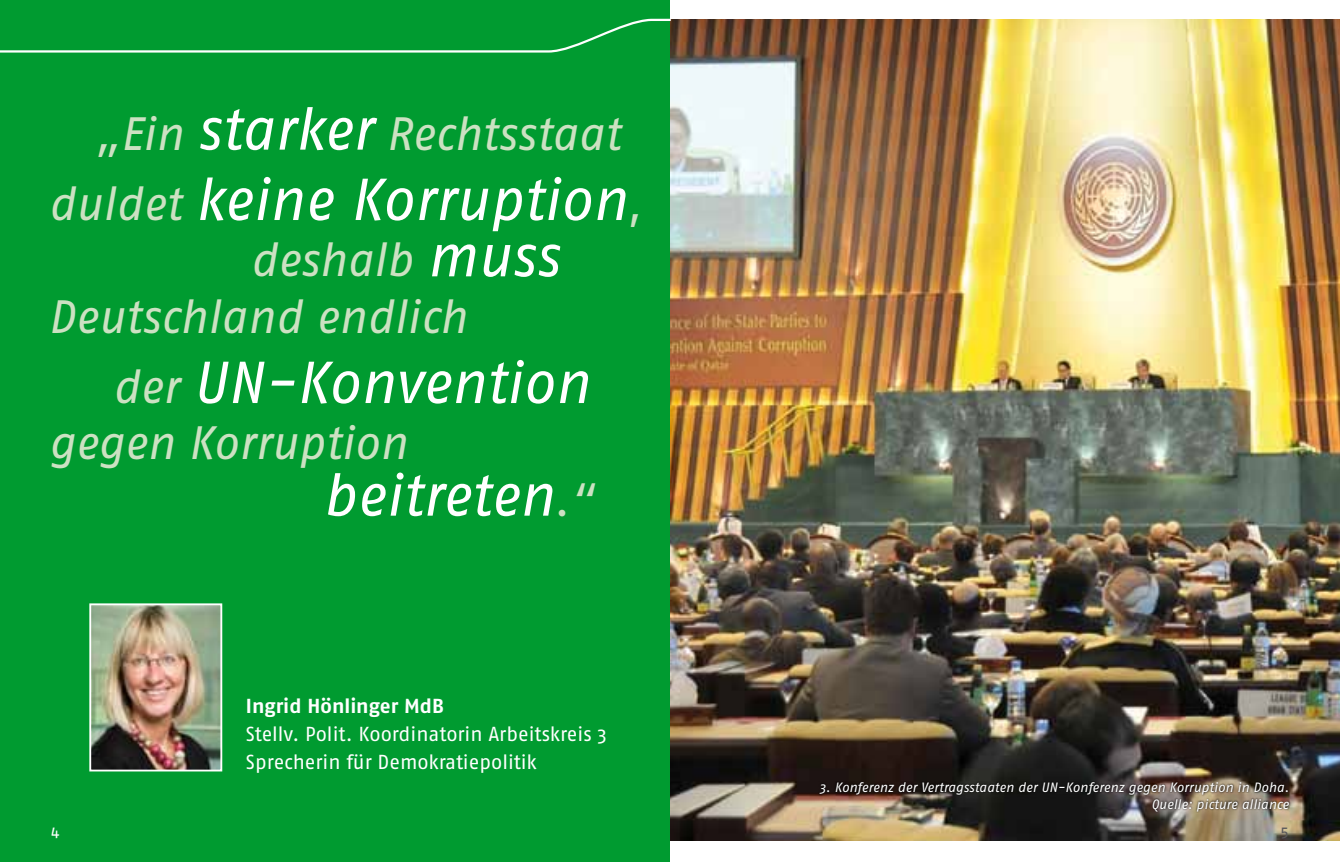
<style>
.page{position:relative;width:1340px;height:862px;background:#fff}
.page>*{position:absolute;margin:0;border:0;box-sizing:border-box;transform-origin:0 0}
.t1{font:italic 58.95px "Fago OT";letter-spacing:-.005em;color:#fff}
.t2{font:italic 46.8px/56.2px "Fago OT";letter-spacing:-.005em;color:#cce1c2}
.t3{font:20.25px/28.1px "Fago OT";letter-spacing:-.005em;color:#fff}
.t4{font:700 20.25px "Fago OT";color:#fff}
.t5{font:15.75px "Fago OT";color:#fff}
.t6{font:15.75px "Fago OT";color:#58585a}
.t7{font:italic 13.5px/16.2px "Fago OT";letter-spacing:-.005em;color:#fff;text-align:right}
.s1{font-size:58.95px;color:#fff}
.s2{font-size:46.8px;color:#cce1c2}
</style>
<div class="page">
<div style="left:0;top:0;width:670px;height:861px;background:#009b30"></div>
<img style="left:670px;top:19px;width:669px;height:820px">
<img style="left:92px;top:606px;width:127px;height:162px">
<div style="left:89px;top:603px;width:133px;height:168px;border:2px solid #fff"></div>
<svg style="left:0;top:18px;width:673px;height:36px"></svg>
<img style="left:818px;top:780px;width:473px;height:32px">
<h2 class="t2" style="left:95px;top:105px;width:526px">„Ein <span class="s1">starker</span> Rechtsstaat</h2>
<h1 class="t1" style="left:48px;top:164px;width:595px"><span class="s2">duldet</span> keine Korruption<span class="s2">,</span></h1>
<h2 class="t2" style="left:48px;top:232px;width:513px;text-indent:202px">deshalb <span class="s1">muss<br></span>Deutschland endlich</h2>
<h1 class="t1" style="left:112px;top:347px;width:479px"><span class="s2">der</span> UN-Konvention</h1>
<h2 class="t2" style="left:48px;top:414px;width:361px">gegen Korruption</h2>
<h1 class="t1" style="left:322px;top:459px;width:274px">beitreten<span class="s2">.“</span></h1>
<p class="t5" style="left:51px;top:823px;width:10px">4</p>
<h3 class="t4" style="left:246px;top:693px;width:197px">I ngrid Hönlinger MdB</h3>
<h3 class="t3" style="left:246px;top:719px;width:363px">Stellv. Polit. Koordinatorin Arbeitskreis 3<br>Sprecherin für Demokratiepolitik</h3>
<p class="t7" style="left:819px;top:779px;width:471px">3. Konferenz der Vertragsstaaten der UN-Konferenz gegen Korruption in Doha.<br>Quelle: picture alliance</p>
<p class="t6" style="left:1280px;top:823px;width:10px">5</p>
</div>
